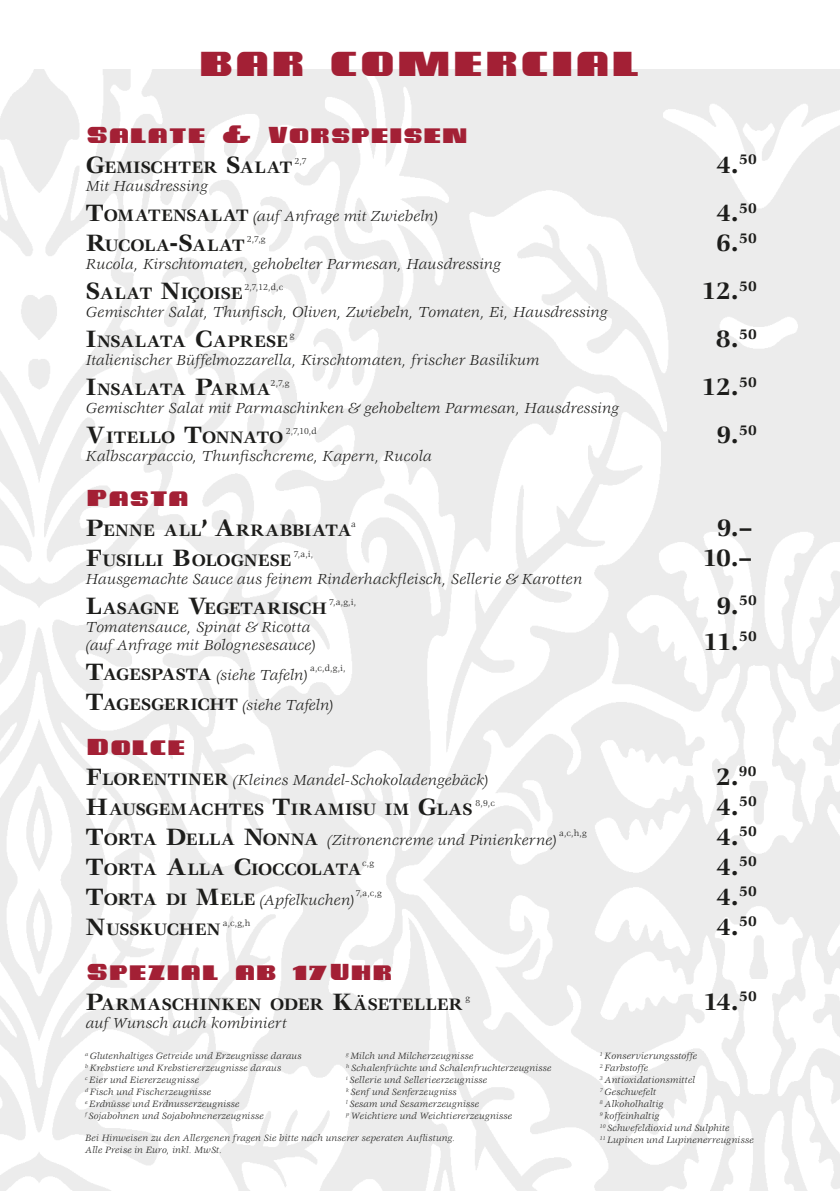
<style>
.page{position:relative;width:840px;height:1191px;background:#fff}
.page>*{position:absolute;margin:0;border:0;box-sizing:border-box;transform-origin:0 0}
.t1{font:36px "Miele";letter-spacing:.005em;color:#a32035}
.t2{font:700 26px "Veljovic";letter-spacing:-.055em;color:#1d1d1b}
.t3{font:24px "Miele";letter-spacing:-.015em;color:#a32035}
.t4{font:700 18.2px "Veljovic";letter-spacing:.005em;color:#1d1d1b}
.t5{font:700 18.2px "Veljovic";letter-spacing:-.03em;color:#1d1d1b}
.t6{font:italic 16px/30px "Veljovic";letter-spacing:.01em;color:#1d1d1b}
.t7{font:italic 10px/12px "Veljovic";letter-spacing:.025em;color:#1d1d1b}
.t8{font:9.4px "Veljovic";color:#1d1d1b}
.s1{font-size:26px}
.s2{font-weight:700;font-style:normal;font-size:26px}
.s3{font-weight:700;font-style:normal;font-size:18.2px}
.s4{font-size:19px}
</style>
<div class="page">
<h1 class="t1" style="left:198px;top:46px;width:445px">BAR COMERCIAL</h1>
<h3 class="t3" style="left:86px;top:123px;width:384px">Salate &amp; Vorspeisen</h3>
<p class="t4" style="left:86px;top:157px;width:208px"><span class="s1">G</span>EMISCHTER <span class="s1">S</span>ALAT</p>
<p class="t8" style="left:294px;top:156px;width:14px">2,7</p>
<h2 class="t2" style="left:715px;top:151px;width:42px">4.<sup>50</sup></h2>
<p class="t6" style="left:86px;top:172px;width:353px">Mit Hausdressing<br><span class="s2">T</span><span class="s3">OMATENSALAT</span> (auf Anfrage mit Zwiebeln)</p>
<h2 class="t2" style="left:715px;top:199px;width:42px">4.<sup>50</sup></h2>
<p class="t4" style="left:86px;top:235px;width:160px"><span class="s1">R</span>UCOLA<span class="s1">-S</span>ALAT</p>
<p class="t8" style="left:247px;top:234px;width:20px">2,7,g</p>
<h2 class="t2" style="left:715px;top:229px;width:42px">6.<sup>50</sup></h2>
<p class="t6" style="left:86px;top:250px;width:416px">Rucola, Kirschtomaten, gehobelter Parmesan, Hausdressing</p>
<p class="t4" style="left:86px;top:283px;width:158px"><span class="s1">S</span>ALAT <span class="s1">N</span>IÇOISE</p>
<p class="t8" style="left:244px;top:282px;width:40px">2,7,12,d,c</p>
<h2 class="t2" style="left:701px;top:277px;width:56px">12.<sup>50</sup></h2>
<p class="t6" style="left:86px;top:298px;width:523px">Gemischter Salat, Thunfisch, Oliven, Zwiebeln, Tomaten, Ei, Hausdressing</p>
<p class="t4" style="left:86px;top:331px;width:203px"><span class="s1">I</span>NSALATA <span class="s1">C</span>APRESE</p>
<p class="t8" style="left:289px;top:330px;width:6px">g</p>
<h2 class="t2" style="left:715px;top:325px;width:42px">8.<sup>50</sup></h2>
<p class="t6" style="left:86px;top:346px;width:455px">Italienischer Büffelmozzarella, Kirschtomaten, frischer Basilikum</p>
<p class="t4" style="left:86px;top:379px;width:186px"><span class="s1">I</span>NSALATA <span class="s1">P</span>ARMA</p>
<p class="t8" style="left:270px;top:378px;width:20px">2,7,g</p>
<h2 class="t2" style="left:701px;top:373px;width:56px">12.<sup>50</sup></h2>
<p class="t6" style="left:86px;top:394px;width:534px">Gemischter Salat mit Parmaschinken &amp; gehobeltem Parmesan, Hausdressing</p>
<p class="t4" style="left:86px;top:427px;width:199px"><span class="s1">V</span>ITELLO <span class="s1">T</span>ONNATO</p>
<p class="t8" style="left:285px;top:426px;width:33px">2,7,10,d</p>
<h2 class="t2" style="left:716px;top:421px;width:42px">9.<sup>50</sup></h2>
<p class="t6" style="left:86px;top:442px;width:347px">Kalbscarpaccio, Thunfischcreme, Kapern, Rucola</p>
<h3 class="t3" style="left:86px;top:486px;width:105px">Pasta</h3>
<p class="t4" style="left:86px;top:520px;width:267px"><span class="s1">P</span>ENNE ALL<span class="s1">’ A</span>RRABBIATA</p>
<p class="t8" style="left:351px;top:519px;width:6px">a</p>
<h2 class="t2" style="left:716px;top:514px;width:38px">9.–</h2>
<p class="t4" style="left:86px;top:550px;width:207px"><span class="s1">F</span>USILLI <span class="s1">B</span>OLOGNESE</p>
<p class="t8" style="left:293px;top:549px;width:21px">7,a,i,</p>
<h2 class="t2" style="left:702px;top:544px;width:51px">10.–</h2>
<p class="t6" style="left:86px;top:565px;width:497px">Hausgemachte Sauce aus feinem Rinderhackfleisch, Sellerie &amp; Karotten</p>
<p class="t4" style="left:86px;top:598px;width:242px"><span class="s1">L</span>ASAGNE <span class="s1">V</span>EGETARISCH</p>
<p class="t8" style="left:329px;top:597px;width:29px">7,a,g,i,</p>
<h2 class="t2" style="left:716px;top:592px;width:42px">9.<sup>50</sup></h2>
<p class="t6" style="left:86px;top:619px;width:231px;line-height:18px">Tomatensauce, Spinat &amp; Ricotta (auf Anfrage mit Bolognesesauce)</p>
<h2 class="t2" style="left:703px;top:628px;width:55px">11.<sup>50</sup></h2>
<p class="t6" style="left:86px;top:661px;width:223px"><span class="s2">T</span><span class="s3">AGESPASTA</span> (siehe Tafeln)</p>
<p class="t8" style="left:310px;top:663px;width:37px">a,c,d,g,i,</p>
<p class="t6" style="left:86px;top:691px;width:249px"><span class="s2">T</span><span class="s3">AGESGERICHT</span> (siehe Tafeln)</p>
<h3 class="t3" style="left:86px;top:735px;width:101px">Dolce</h3>
<p class="t6" style="left:86px;top:765px;width:404px"><span class="s2">F</span><span class="s3">LORENTINER</span> (Kleines Mandel-Schokoladengebäck)</p>
<h2 class="t2" style="left:715px;top:762px;width:42px">2.<sup>90</sup></h2>
<p class="t4" style="left:86px;top:799px;width:386px"><span class="s1">H</span>AUSGEMACHTES <span class="s1">T</span>IRAMISU IM <span class="s1">G</span>LAS</p>
<p class="t8" style="left:475px;top:797px;width:21px">8,9,c</p>
<h2 class="t2" style="left:715px;top:792px;width:42px">4.<sup>50</sup></h2>
<p class="t6" style="left:86px;top:825px;width:472px"><span class="s2">T</span><span class="s3">ORTA</span> <span class="s2">D</span><span class="s3">ELLA</span> <span class="s2">N</span><span class="s3">ONNA</span> (Zitronencreme und Pinienkerne)</p>
<p class="t8" style="left:559px;top:827px;width:29px">a,c,h,g</p>
<h2 class="t2" style="left:715px;top:822px;width:42px">4.<sup>50</sup></h2>
<p class="t5" style="left:86px;top:859px;width:277px"><span class="s1">T</span>ORTA <span class="s1">A</span>LLA <span class="s1">C</span>IOCCOLATA</p>
<p class="t8" style="left:362px;top:857px;width:13px">c,g</p>
<h2 class="t2" style="left:715px;top:852px;width:42px">4.<sup>50</sup></h2>
<p class="t6" style="left:86px;top:885px;width:270px"><span class="s2">T</span><span class="s3">ORTA DI</span> <span class="s2">M</span><span class="s3">ELE</span> (Apfelkuchen)</p>
<p class="t8" style="left:355px;top:887px;width:28px">7,a,c,g</p>
<h2 class="t2" style="left:715px;top:882px;width:42px">4.<sup>50</sup></h2>
<p class="t4" style="left:86px;top:919px;width:135px"><span class="s1">N</span>USSKUCHEN</p>
<p class="t8" style="left:223px;top:917px;width:29px">a,c,g,h</p>
<h2 class="t2" style="left:715px;top:912px;width:42px">4.<sup>50</sup></h2>
<h3 class="t3" style="left:86px;top:959px;width:309px">Spezial ab <span class="s4">17</span>Uhr</h3>
<p class="t4" style="left:86px;top:994px;width:378px"><span class="s1">P</span>ARMASCHINKEN ODER <span class="s1">K</span>ÄSETELLER</p>
<p class="t8" style="left:465px;top:992px;width:6px">g</p>
<h2 class="t2" style="left:703px;top:987px;width:55px">14.<sup>50</sup></h2>
<p class="t6" style="left:86px;top:1008px;width:202px">auf Wunsch auch kombiniert</p>
<p class="t7" style="left:85px;top:1050px;width:218px"><sup>a</sup> Glutenhaltiges Getreide und Erzeugnisse daraus <sup>b</sup> Krebstiere und Krebstiererzeugnisse daraus<br><sup>c</sup> Eier und Eiererzeugnisse<br><sup>d</sup> Fisch und Fischerzeugnisse<br><sup>e</sup> Erdnüsse und Erdnusserzeugnisse<br><sup>f</sup> Sojabohnen und Sojabohnenerzeugnisse</p>
<p class="t7" style="left:599px;top:1050px;width:155px"><sup>1</sup> Konservierungsstoffe<br><sup>2</sup> Farbstoffe<br><sup>3</sup> Antioxidationsmittel<br><sup>7</sup> Geschwefelt<br><sup>8</sup> Alkoholhaltig<br><sup>9</sup> koffeinhaltig<br><sup>10</sup> Schwefeldioxid und Sulphite<br><sup>11</sup> Lupinen und Lupinenerreugnisse</p>
<p class="t7" style="left:346px;top:1050px;width:207px"><sup>g</sup> Milch und Milcherzeugnisse<br><sup>h</sup> Schalenfrüchte und Schalenfruchterzeugnisse <sup>i</sup> Sellerie und Sellerieerzeugnisse<br><sup>k</sup> Senf und Senferzeugniss<br><sup>l</sup> Sesam und Sesamerzeugnisse<br><sup>p</sup> Weichtiere und Weichtiererzeugnisse</p>
<p class="t7" style="left:85px;top:1132px;width:371px">Bei Hinweisen zu den Allergenen fragen Sie bitte nach unserer seperaten Auflistung.<br>Alle Preise in Euro, inkl. MwSt.</p>
</div>
